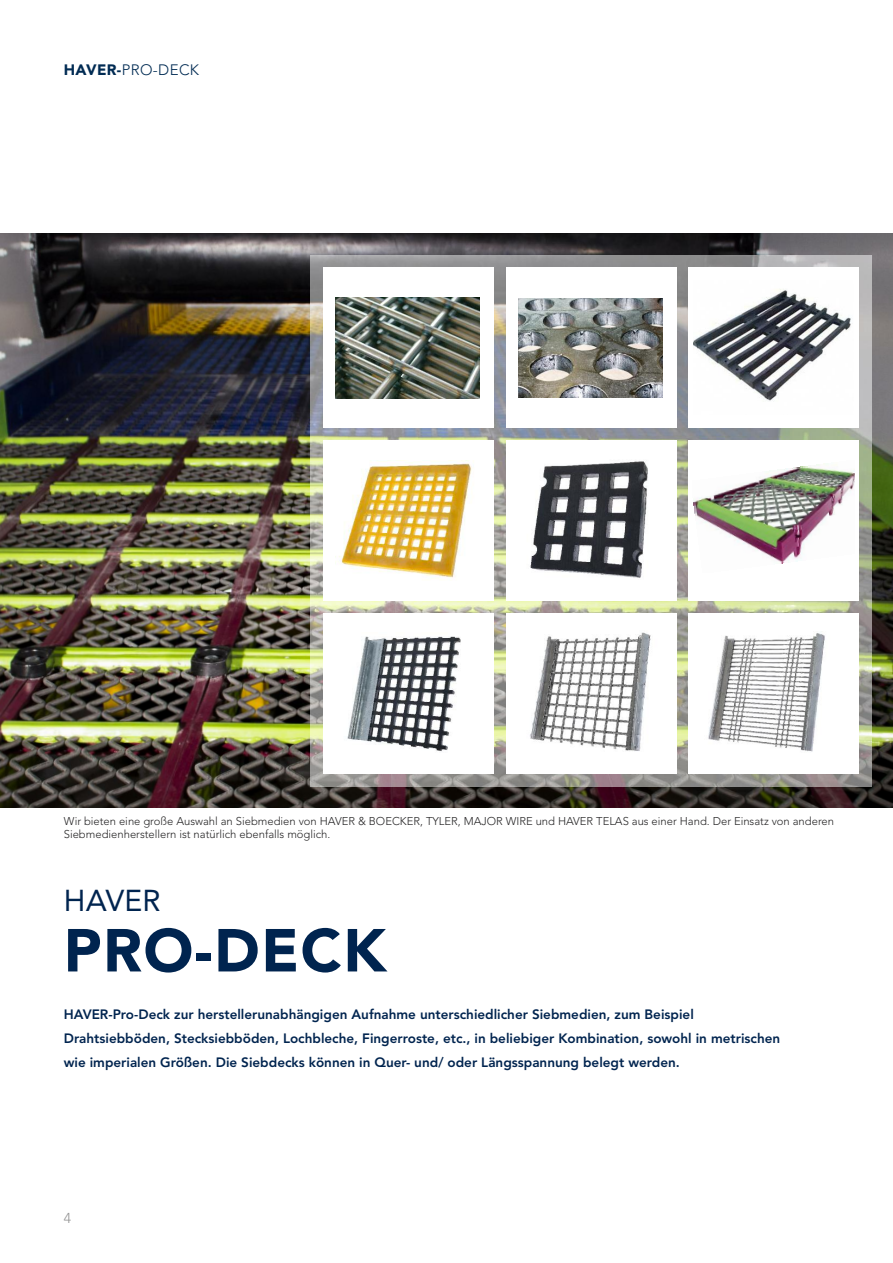
<style>
.page{position:relative;width:893px;height:1263px;background:#fff}
.page>*{position:absolute;margin:0;border:0;box-sizing:border-box;transform-origin:0 0}
.t1{font:900 60px "Avenir LT Std";letter-spacing:.025em;color:#00244f}
.t2{font:30px "Avenir LT Std";letter-spacing:.01em;color:#00244f}
.t3{font:300 15px "Avenir LT Std";letter-spacing:.025em;color:#002b53}
.t4{font:300 14.25px "Avenir LT Std";color:#939393}
.t5{font:800 13.5px/24px "Avenir LT Std";color:#00244f}
.t6{font:300 11.25px/13.5px "Avenir LT Std";color:#272627}
.s1{font-weight:900}
</style>
<div class="page">
<img style="left:0;top:234px;width:893px;height:574px">
<img style="left:310px;top:255px;width:562px;height:532px">
<div style="left:323px;top:268px;width:170px;height:160px;background:#fff"></div>
<div style="left:506px;top:268px;width:170px;height:160px;background:#fff"></div>
<div style="left:689px;top:268px;width:170px;height:160px;background:#fff"></div>
<div style="left:323px;top:441px;width:170px;height:160px;background:#fff"></div>
<div style="left:506px;top:441px;width:170px;height:160px;background:#fff"></div>
<div style="left:689px;top:441px;width:170px;height:160px;background:#fff"></div>
<div style="left:323px;top:614px;width:170px;height:160px;background:#fff"></div>
<div style="left:506px;top:614px;width:170px;height:160px;background:#fff"></div>
<div style="left:689px;top:614px;width:170px;height:160px;background:#fff"></div>
<img style="left:336px;top:297px;width:144px;height:101px">
<img style="left:519px;top:298px;width:144px;height:99px">
<img style="left:693px;top:289px;width:158px;height:112px">
<img style="left:339px;top:461px;width:133px;height:117px">
<img style="left:530px;top:461px;width:118px;height:117px">
<img style="left:693px;top:463px;width:161px;height:101px">
<img style="left:347px;top:636px;width:114px;height:116px">
<img style="left:530px;top:632px;width:121px;height:119px">
<img style="left:708px;top:633px;width:117px;height:119px">
<p class="t3" style="left:64px;top:64px;width:137px"><span class="s1">HAVER-</span>PRO-DECK</p>
<p class="t6" style="left:64px;top:815px;width:772px">Wir bieten eine große Auswahl an Siebmedien von HAVER &amp; BOECKER, TYLER, MAJOR WIRE und HAVER TELAS aus einer Hand. Der Einsatz von anderen<br>Siebmedienherstellern ist natürlich ebenfalls möglich.</p>
<h2 class="t2" style="left:64px;top:889px;width:99px">HAVER</h2>
<h1 class="t1" style="left:64px;top:926px;width:324px">PRO-DECK</h1>
<p class="t5" style="left:64px;top:1004px;width:718px">HAVER-Pro-Deck zur herstellerunabhängigen Aufnahme unterschiedlicher Siebmedien, zum Beispiel<br>Drahtsiebböden, Stecksiebböden, Lochbleche, Fingerroste, etc., in beliebiger Kombination, sowohl in metrischen wie imperialen Größen. Die Siebdecks können in Quer- und/ oder Längsspannung belegt werden.</p>
<p class="t4" style="left:64px;top:1212px;width:9px">4</p>
</div>
